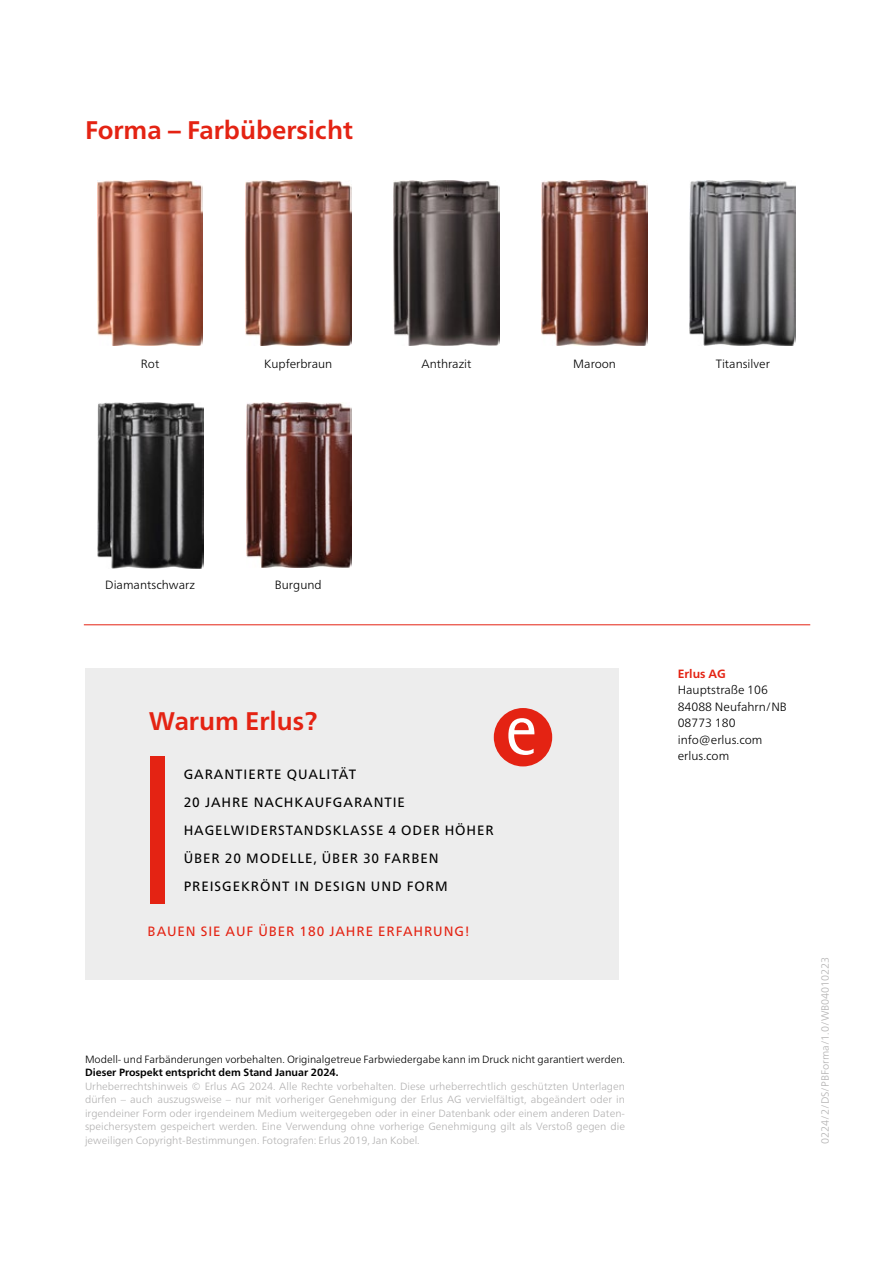
<style>
.page{position:relative;width:893px;height:1263px;background:#fff}
.page>*{position:absolute;margin:0;border:0;box-sizing:border-box;transform-origin:0 0}
.t1{font:700 25.5px "Frutiger Neue LT Pro";color:#e42313}
.t2{font:13.5px/28px "Frutiger Neue LT Pro";letter-spacing:.07em;color:#000}
.t3{font:13.5px "Frutiger Neue LT Pro";letter-spacing:.07em;color:#e42313}
.t4{font:300 12px/16.5px "Frutiger Neue LT Pro";color:#000}
.t5{font:700 12px "Frutiger Neue LT Pro";color:#e42313}
.t6{font:300 10.5px/13.5px "Frutiger Neue LT Pro";color:#b3b2b2;text-align:justify}
.t7{font:300 10.5px "Frutiger Neue LT Pro";color:#000}
.t8{font:700 10.5px "Frutiger Neue LT Pro";color:#000}
</style>
<div class="page">
<img style="left:245px;top:180px;width:106px;height:166px">
<img style="left:394px;top:180px;width:105px;height:166px">
<img style="left:542px;top:180px;width:106px;height:166px">
<img style="left:690px;top:180px;width:106px;height:166px">
<hr style="left:84px;top:624px;width:726px;height:1px;background:#e42313">
<img style="left:246px;top:402px;width:106px;height:166px">
<div style="left:85px;top:668px;width:533px;height:312px;background:#ededed"></div>
<div style="left:494px;top:708px;width:58px;height:58px;background:#e42313;border-radius:50%"></div>
<svg style="left:508px;top:718px;width:27px;height:37px"></svg>
<div style="left:150px;top:756px;width:15px;height:148px;background:#e42313"></div>
<img style="left:97px;top:180px;width:106px;height:166px">
<img style="left:97px;top:402px;width:106px;height:166px">
<h1 class="t1" style="left:85px;top:115px;width:269px">Forma – Farbübersicht</h1>
<p class="t4" style="left:141px;top:355px;width:20px">Rot</p>
<p class="t4" style="left:264px;top:355px;width:70px">Kupferbraun</p>
<p class="t4" style="left:421px;top:355px;width:52px">Anthrazit</p>
<p class="t4" style="left:573px;top:355px;width:44px">Maroon</p>
<p class="t4" style="left:716px;top:355px;width:56px">Titansilver</p>
<p class="t4" style="left:105px;top:577px;width:91px">Diamantschwarz</p>
<p class="t4" style="left:275px;top:577px;width:48px">Burgund</p>
<h1 class="t1" style="left:149px;top:706px;width:170px">Warum Erlus?</h1>
<p class="t2" style="left:184px;top:760px;width:312px">GARANTIERTE QUALITÄT<br>20 JAHRE NACHKAUFGARANTIE<br>HAGELWIDERSTANDSKLASSE 4 ODER HÖHER<br>ÜBER 20 MODELLE, ÜBER 30 FARBEN<br>PREISGEKRÖNT IN DESIGN UND FORM</p>
<p class="t3" style="left:148px;top:923px;width:323px">BAUEN SIE AUF ÜBER 180 JAHRE ERFAHRUNG!</p>
<p class="t7" style="left:85px;top:1053px;width:541px">Modell- und Farbänderungen vorbehalten. Originalgetreue Farbwiedergabe kann im Druck nicht garantiert werden.</p>
<p class="t8" style="left:85px;top:1066px;width:255px">Dieser Prospekt entspricht dem Stand Januar 2024.</p>
<p class="t6" style="left:85px;top:1079px;width:542px">Urheberrechtshinweis © Erlus AG 2024. Alle Rechte vorbehalten. Diese urheberrechtlich geschützten Unterlagen dürfen – auch auszugsweise – nur mit vorheriger Genehmigung der Erlus AG vervielfältigt, abgeändert oder in irgendeiner Form oder irgendeinem Medium weitergegeben oder in einer Datenbank oder einem anderen Daten&shy;speichersystem gespeichert werden. Eine Verwendung ohne vorherige Genehmigung gilt als Verstoß gegen die jeweiligen Copyright-Bestimmungen. Fotografen: Erlus 2019, Jan Kobel.</p>
<p class="t5" style="left:678px;top:666px;width:50px">Erlus AG</p>
<p class="t4" style="left:678px;top:681px;width:111px">Hauptstraße 106<br>84088 Neufahrn/NB<br>08773 180 info@erlus.com erlus.com</p>
<p class="t6" style="left:818px;top:1144px;width:189px;rotate:-90deg">0224/2/DS/PBForma/1.0/WB04010223</p>
</div>
